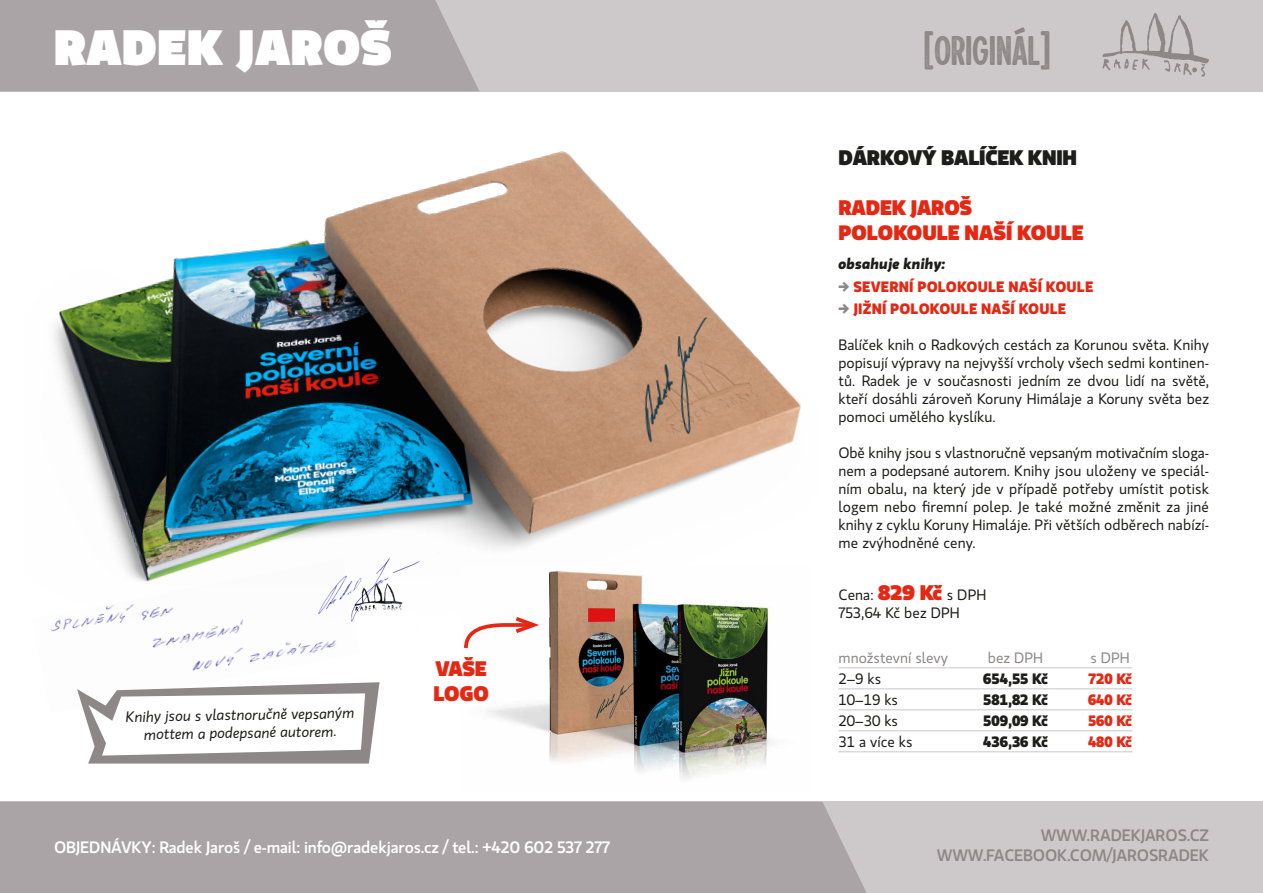
<style>
.page{position:relative;width:1263px;height:893px;background:#fff}
.page>*{position:absolute;margin:0;border:0;box-sizing:border-box;transform-origin:0 0}
.t1{font:49.5px "Gloriola Display Fat";letter-spacing:.02em;color:#fff}
.t2{font:48px "Sonder Print Sans 1";color:#8e8788}
.t3{font:900 21px "Gloriola Display";letter-spacing:-.01em;color:#1d1d1b}
.t4{font:900 21px/25.2px "Gloriola Display";letter-spacing:-.01em;color:#e52813}
.t5{font:900 20.85px "Gloriola Display";color:#e52813}
.t6{font:500 16.5px "Gloriola";letter-spacing:-.01em;color:#fff}
.t7{font:500 16.5px/19.8px "Gloriola";letter-spacing:-.01em;color:#8e8788;text-align:right}
.t8{font:15px/18px "Gloriola";color:#1d1d1b;text-align:justify}
.t9{font:700 15px "Gloriola";letter-spacing:.01em;color:#e52813}
.t10{font:italic 15px/18px "Gloriola";color:#1d1d1b;text-align:center}
.t11{font:700 15px "Gloriola";color:#1d1d1b}
.t12{font:15px "Gloriola";color:#8e8788}
.t13{font:italic 700 15px "Gloriola";letter-spacing:.005em;color:#1d1d1b}
.s1{color:#8e8788}
.s2{font-family:"Gloriola Display";font-weight:900;font-size:21px;color:#e52813}
</style>
<div class="page">
<div style="left:0;top:0;width:1263px;height:91px;background:#cdc8ca"></div>
<div style="left:0;top:0;width:479px;height:91px;background:#aba4a6"></div>
<div style="left:0;top:802px;width:1263px;height:91px;background:#cdc8ca"></div>
<div style="left:0;top:802px;width:867px;height:91px;background:#aba4a6"></div>
<svg style="left:1103px;top:13px;width:106px;height:64px"></svg>
<img style="left:54px;top:151px;width:747px;height:408px">
<img style="left:487px;top:571px;width:283px;height:208px">
<svg style="left:464px;top:614px;width:81px;height:38px"></svg>
<div style="left:588px;top:608px;width:27px;height:14px;background:#dc1213"></div>
<hr style="left:838px;top:667px;width:294px;height:1px;background:#c7c7c6">
<hr style="left:838px;top:688px;width:294px;height:1px;background:#c7c7c6">
<hr style="left:838px;top:709px;width:294px;height:1px;background:#c7c7c6">
<hr style="left:838px;top:730px;width:294px;height:1px;background:#c7c7c6">
<hr style="left:838px;top:751px;width:294px;height:1px;background:#c7c7c6">
<img style="left:51px;top:559px;width:285px;height:112px">
<img style="left:308px;top:546px;width:130px;height:95px">
<svg style="left:77px;top:682px;width:302px;height:81px"></svg>
<h1 class="t1" style="left:54px;top:18px;width:339px">RADEK JAROŠ</h1>
<p class="t10" style="left:126px;top:708px;width:230px;rotate:-1deg">Knihy jsou s vlastnoručně vepsaným mottem a podepsané autorem.</p>
<h2 class="t2" style="left:923px;top:24px;width:129px">[ORIGINÁL]</h2>
<h3 class="t3" style="left:838px;top:145px;width:240px">DÁRKOVÝ BALÍČEK KNIH</h3>
<h3 class="t4" style="left:838px;top:195px;width:135px">RADEK JAROŠ</h3>
<h3 class="t5" style="left:838px;top:221px;width:247px">POLOKOULE NAŠÍ KOULE</h3>
<p class="t13" style="left:838px;top:255px;width:109px">obsahuje knihy:</p>
<p class="t9" style="left:838px;top:277px;width:256px"><span class="s1">→</span> SEVERNÍ POLOKOULE NAŠÍ KOULE</p>
<p class="t9" style="left:838px;top:300px;width:229px"><span class="s1">→</span> JIŽNÍ POLOKOULE NAŠÍ KOULE</p>
<p class="t8" style="left:838px;top:336px;width:372px">Balíček knih o Radkových cestách za Korunou světa. Knihy popisují výpravy na nejvyšší vrcholy všech sedmi kontinen&shy;tů. Radek je v současnosti jedním ze dvou lidí na světě, kteří dosáhli zároveň Koruny Himálaje a Koruny světa bez pomoci umělého kyslíku.</p>
<p class="t8" style="left:838px;top:444px;width:372px">Obě knihy jsou s vlastnoručně vepsaným motivačním sloga&shy;nem a podepsané autorem. Knihy jsou uloženy ve speciál&shy;ním obalu, na který jde v případě potřeby umístit potisk logem nebo firemní polep. Je také možné změnit za jiné knihy z cyklu Koruny Himaláje. Při větších odběrech nabízí&shy;me zvýhodněné ceny.</p>
<p class="t8" style="left:838px;top:586px;width:149px">Cena: <span class="s2">829 Kč</span> s DPH<br>753,64 Kč bez DPH</p>
<h3 class="t4" style="left:433px;top:656px;width:57px">VAŠE<br>LOGO</h3>
<p class="t12" style="left:838px;top:649px;width:111px">množstevní slevy</p>
<p class="t12" style="left:988px;top:649px;width:57px">bez DPH</p>
<p class="t12" style="left:1090px;top:649px;width:41px">s DPH</p>
<p class="t8" style="left:838px;top:670px;width:44px">2–9 ks</p>
<p class="t11" style="left:983px;top:670px;width:66px">654,55 Kč</p>
<p class="t9" style="left:1088px;top:670px;width:45px">720 Kč</p>
<p class="t8" style="left:838px;top:691px;width:61px">10–19 ks</p>
<p class="t11" style="left:983px;top:691px;width:66px">581,82 Kč</p>
<p class="t9" style="left:1088px;top:691px;width:45px">640 Kč</p>
<p class="t8" style="left:838px;top:712px;width:61px">20–30 ks</p>
<p class="t11" style="left:983px;top:712px;width:66px">509,09 Kč</p>
<p class="t9" style="left:1088px;top:712px;width:45px">560 Kč</p>
<p class="t8" style="left:838px;top:733px;width:75px">31 a více ks</p>
<p class="t11" style="left:983px;top:733px;width:66px">436,36 Kč</p>
<p class="t9" style="left:1088px;top:733px;width:45px">480 Kč</p>
<p class="t6" style="left:54px;top:838px;width:558px">OBJEDNÁVKY: Radek Jaroš / e-mail: info@radekjaros.cz / tel.: +420 602 537 277</p>
<p class="t7" style="left:937px;top:826px;width:274px">WWW.RADEKJAROS.CZ<br>WWW.FACEBOOK.COM/JAROSRADEK</p>
</div>
